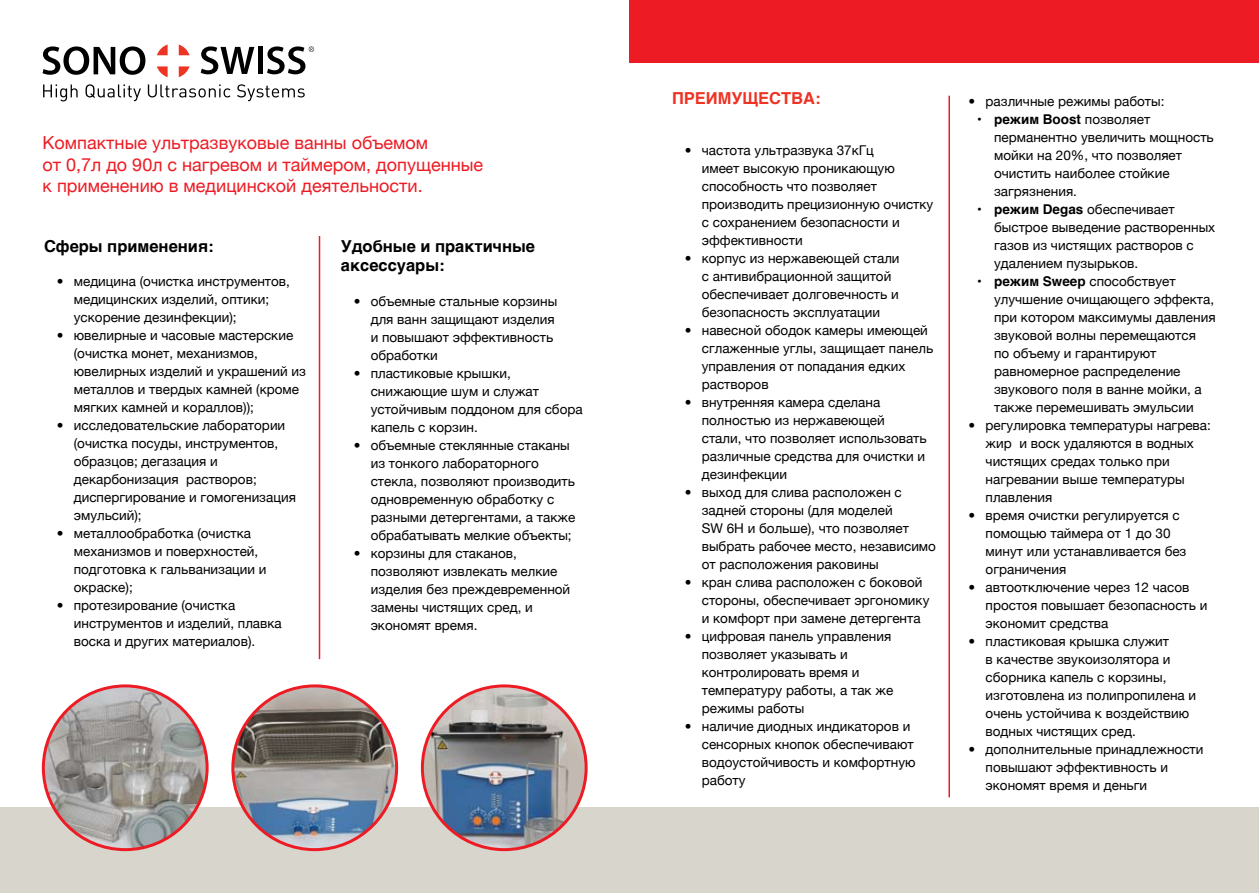
<style>
.page{position:relative;width:1259px;height:893px;background:#fff}
.page>*{position:absolute;margin:0;border:0;box-sizing:border-box;transform-origin:0 0}
.t1{font:18px/21.6px "Helvetica Neue";color:#ed1c24}
.t2{font:700 16.5px/19.8px "Helvetica";color:#000}
.t3{font:700 16.5px "Helvetica";color:#ee3224}
.t4{font:13.5px/18px "Helvetica Neue";color:#000}
.t5{font:700 13.5px "Helvetica";color:#000}
.s1{font-family:"Helvetica Neue";font-weight:400}
.s2{font-family:"Helvetica";font-weight:700}
</style>
<div class="page">
<div style="left:629px;top:0;width:630px;height:63px;background:#ed1c24"></div>
<div style="left:0;top:808px;width:1259px;height:85px;background:#d8d5cd"></div>
<svg style="left:43px;top:46px;width:102px;height:29px"></svg>
<svg style="left:201px;top:46px;width:53px;height:28px"></svg>
<div style="left:258px;top:47px;width:5px;height:27px;background:#000"></div>
<svg style="left:157px;top:45px;width:11px;height:10px"></svg>
<svg style="left:179px;top:45px;width:10px;height:10px"></svg>
<svg style="left:157px;top:66px;width:11px;height:11px"></svg>
<svg style="left:179px;top:66px;width:10px;height:11px"></svg>
<svg style="left:43px;top:84px;width:35px;height:17px"></svg>
<svg style="left:86px;top:84px;width:55px;height:17px"></svg>
<svg style="left:148px;top:84px;width:82px;height:13px"></svg>
<svg style="left:237px;top:84px;width:68px;height:17px"></svg>
<svg style="left:267px;top:46px;width:47px;height:28px"></svg>
<hr style="left:319px;top:236px;width:1px;height:423px;background:#ed1c24">
<hr style="left:948px;top:96px;width:2px;height:701px;background:#ed1c24">
<img style="left:43px;top:686px;width:164px;height:164px;border-radius:82px">
<img style="left:233px;top:686px;width:163px;height:164px;border-radius:82px">
<img style="left:422px;top:686px;width:164px;height:164px;border-radius:82px">
<h1 class="t1" style="left:43px;top:132px;width:442px">Компактные ультразвуковые ванны объемом<br>от 0,7л до 90л с нагревом и таймером, допущенные к применению в медицинской деятельности.</h1>
<p class="t2" style="left:44px;top:236px;width:171px">Сферы применения:</p>
<p class="t4" style="left:74px;top:272px;width:218px;text-indent:-17px">• медицина (очистка инструментов, медицинских изделий, оптики; ускорение дезинфекции);</p>
<p class="t4" style="left:74px;top:326px;width:234px;text-indent:-17px">• ювелирные и часовые мастерские (очистка монет, механизмов, ювелирных изделий и украшений из металлов и твердых камней (кроме мягких камней и кораллов));</p>
<p class="t4" style="left:74px;top:416px;width:224px;text-indent:-17px">• исследовательские лаборатории (очистка посуды, инструментов, образцов; дегазация и декарбонизация растворов; диспергирование и гомогенизация эмульсий);</p>
<p class="t4" style="left:74px;top:524px;width:194px;text-indent:-17px">• металлообработка (очистка механизмов и поверхностей, подготовка к гальванизации и окраске);</p>
<p class="t4" style="left:74px;top:596px;width:209px;text-indent:-17px">• протезирование (очистка инструментов и изделий, плавка воска и других материалов).</p>
<p class="t2" style="left:341px;top:236px;width:196px">Удобные и практичные аксессуары:</p>
<p class="t4" style="left:371px;top:292px;width:188px;text-indent:-17px">• объемные стальные корзины для ванн защищают изделия и повышают эффективность обработки</p>
<p class="t4" style="left:371px;top:364px;width:213px;text-indent:-17px">• пластиковые крышки, снижающие шум и служат устойчивым поддоном для сбора капель с корзин.</p>
<p class="t4" style="left:371px;top:436px;width:206px;text-indent:-17px">• объемные стеклянные стаканы из тонкого лабораторного стекла, позволяют производить одновременную обработку с разными детергентами, а также обрабатывать мелкие объекты;</p>
<p class="t4" style="left:371px;top:544px;width:201px;text-indent:-17px">• корзины для стаканов, позволяют извлекать мелкие изделия без преждевременной замены чистящих сред, и экономят время.</p>
<p class="t3" style="left:672px;top:85px;width:150px">Преимущества:</p>
<p class="t4" style="left:702px;top:141px;width:233px;text-indent:-17px">• частота ультразвука 37кГц<br>имеет высокую проникающую способность что позволяет производить прецизионную очистку с сохранением безопасности и эффективности</p>
<p class="t4" style="left:702px;top:249px;width:199px;text-indent:-17px">• корпус из нержавеющей стали с антивибрационной защитой обеспечивает долговечность и безопасность эксплуатации</p>
<p class="t4" style="left:702px;top:321px;width:233px;text-indent:-17px">• навесной ободок камеры имеющей сглаженные углы, защищает панель управления от попадания едких растворов</p>
<p class="t4" style="left:702px;top:393px;width:226px;text-indent:-17px">• внутренняя камера сделана полностью из нержавеющей стали, что позволяет использовать различные средства для очистки и дезинфекции</p>
<p class="t4" style="left:702px;top:483px;width:236px;text-indent:-17px">• выход для слива расположен с задней стороны (для моделей<br>SW 6H и больше), что позволяет выбрать рабочее место, независимо от расположения раковины</p>
<p class="t4" style="left:702px;top:573px;width:229px;text-indent:-17px">• кран слива расположен с боковой стороны, обеспечивает эргономику и комфорт при замене детергента</p>
<p class="t4" style="left:702px;top:627px;width:193px;text-indent:-17px">• цифровая панель управления позволяет указывать и контролировать время и температуру работы, а так же режимы работы</p>
<p class="t4" style="left:702px;top:716px;width:215px;text-indent:-17px">• наличие диодных индикаторов и сенсорных кнопок обеспечивают водоустойчивость и комфортную работу</p>
<p class="t4" style="left:968px;top:92px;width:197px">• различные режимы работы:</p>
<p class="t5" style="left:977px;top:109px;width:175px">• режим Boost <span class="s1">позволяет</span></p>
<p class="t4" style="left:994px;top:128px;width:221px">перманентно увеличить мощность мойки на 20%, что позволяет очистить наиболее стойкие загрязнения.</p>
<p class="t4" style="left:994px;top:200px;width:223px;text-indent:-17px"><span class="s2">• режим Degas</span> обеспечивает быстрое выведение растворенных газов из чистящих растворов с удалением пузырьков.</p>
<p class="t4" style="left:994px;top:272px;width:223px;text-indent:-17px"><span class="s2">• режим Sweep</span> способствует улучшение очищающего эффекта, при котором максимумы давления звуковой волны перемещаются<br>по объему и гарантируют равномерное распределение звукового поля в ванне мойки, а также перемешивать эмульсии</p>
<p class="t4" style="left:985px;top:416px;width:227px;text-indent:-17px">• регулировка температуры нагрева: жир и воск удаляются в водных чистящих средах только при нагревании выше температуры плавления</p>
<p class="t4" style="left:985px;top:506px;width:202px;text-indent:-17px">• время очистки регулируется с помощью таймера от 1 до 30 минут или устанавливается без ограничения</p>
<p class="t4" style="left:985px;top:578px;width:223px;text-indent:-17px">• автоотключение через 12 часов простоя повышает безопасность и экономит средства</p>
<p class="t4" style="left:985px;top:632px;width:212px;text-indent:-17px">• пластиковая крышка служит<br>в качестве звукоизолятора и сборника капель с корзины, изготовлена из полипропилена и очень устойчива к воздействию водных чистящих сред.</p>
<p class="t4" style="left:985px;top:740px;width:219px;text-indent:-17px">• дополнительные принадлежности повышают эффективность и экономят время и деньги</p>
</div>
